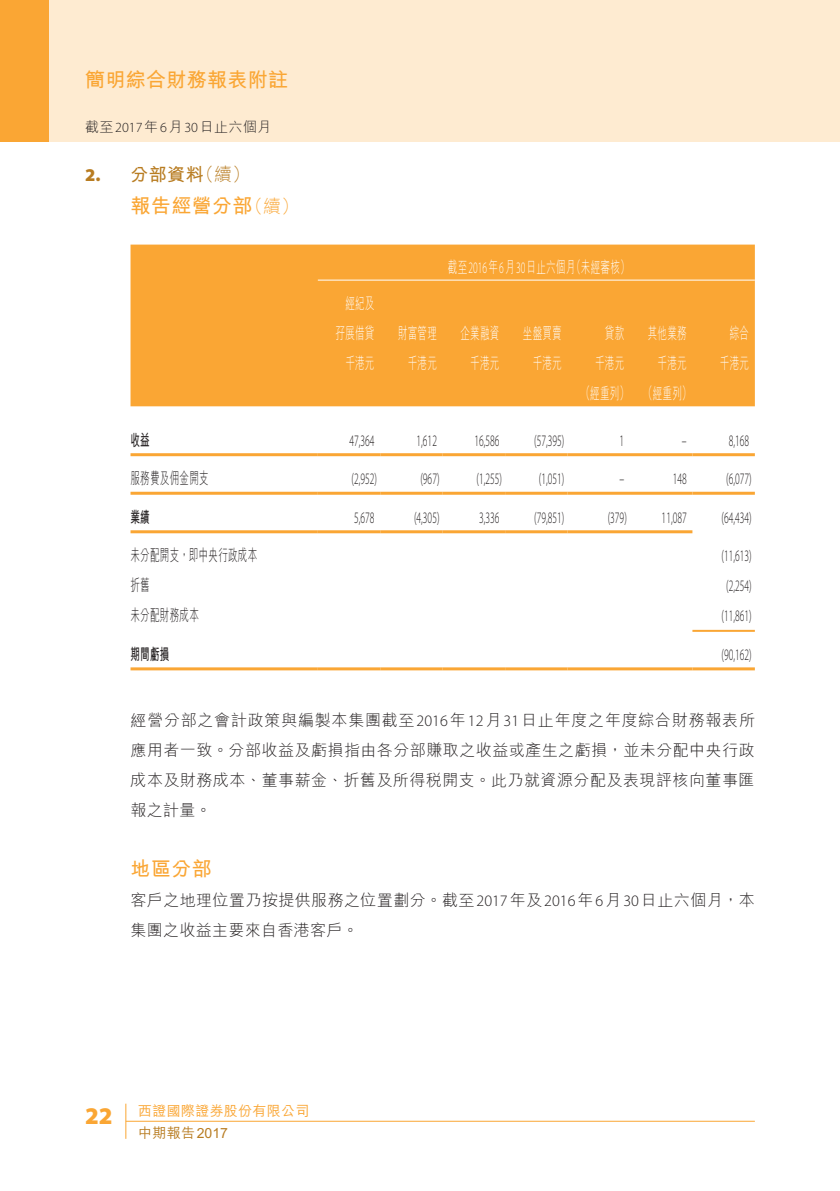
<style>
.page{position:relative;width:840px;height:1191px;background:#fff}
.page>*{position:absolute;margin:0;border:0;box-sizing:border-box;transform-origin:0 0}
.t1{font:900 24px "Myriad Pro";color:#faa634}
._02_H2{font:700 20px "M Hei HK";letter-spacing:.015em;color:#faa634}
._01_H1{font:700 18px "M Hei HK";color:#b87c21}
._00_txt{font:300 16px/30px "M Hei HK";letter-spacing:.025em;color:#231f20;text-align:justify}
._50_Table_txt{font:300 16px "Myriad Pro";color:#231f20;scale:.6 1}
._50_Table_txt-2{font:300 16px "M Hei HK";letter-spacing:.02em;color:#fff;scale:.6 1}
._50_Table_txt-3{font:300 16px "M Hei HK";letter-spacing:.02em;color:#231f20;scale:.6 1}
._50_Table_txt-4{font:700 16px "M Hei HK";letter-spacing:.02em;color:#231f20;scale:.6 1}
.t2{font:300 14px "M Hei HK";letter-spacing:.02em;color:#231f20}
.t3{font:500 14px "M Hei HK";letter-spacing:.02em;color:#faa634}
.t4{font:500 14px "M Hei HK";letter-spacing:.02em;color:#b87c21}
.s1{font-family:"Myriad Pro"}
.s2{font-family:"Myriad Pro";font-weight:900}
.s3{font-weight:300}
.s4{font-weight:300;font-size:18px}
</style>
<div class="page">
<div style="left:48px;top:0;width:791px;height:141px;background:#feebd1"></div>
<div style="left:0;top:0;width:48px;height:141px;background:#faa634"></div>
<hr style="left:125px;top:1103px;width:1px;height:35px;background:#faa634">
<hr style="left:126px;top:1120px;width:628px;height:1px;background:#faa634">
<div style="left:130px;top:244px;width:624px;height:162px;background:#faa634"></div>
<hr style="left:317px;top:279px;width:437px;height:1px;background:#fff">
<hr style="left:130px;top:453px;width:187px;height:3px;background:#faa634">
<hr style="left:317px;top:453px;width:63px;height:3px;background:#faa634">
<hr style="left:380px;top:453px;width:62px;height:3px;background:#faa634">
<hr style="left:442px;top:453px;width:63px;height:3px;background:#faa634">
<hr style="left:505px;top:453px;width:62px;height:3px;background:#faa634">
<hr style="left:567px;top:453px;width:62px;height:3px;background:#faa634">
<hr style="left:629px;top:453px;width:63px;height:3px;background:#faa634">
<hr style="left:692px;top:453px;width:62px;height:3px;background:#faa634">
<hr style="left:130px;top:492px;width:187px;height:3px;background:#faa634">
<hr style="left:317px;top:492px;width:63px;height:3px;background:#faa634">
<hr style="left:380px;top:492px;width:62px;height:3px;background:#faa634">
<hr style="left:442px;top:492px;width:63px;height:3px;background:#faa634">
<hr style="left:505px;top:492px;width:62px;height:3px;background:#faa634">
<hr style="left:567px;top:492px;width:62px;height:3px;background:#faa634">
<hr style="left:629px;top:492px;width:63px;height:3px;background:#faa634">
<hr style="left:692px;top:492px;width:62px;height:3px;background:#faa634">
<hr style="left:130px;top:530px;width:187px;height:3px;background:#faa634">
<hr style="left:317px;top:530px;width:63px;height:3px;background:#faa634">
<hr style="left:380px;top:530px;width:62px;height:3px;background:#faa634">
<hr style="left:442px;top:530px;width:63px;height:3px;background:#faa634">
<hr style="left:505px;top:530px;width:62px;height:3px;background:#faa634">
<hr style="left:567px;top:530px;width:62px;height:3px;background:#faa634">
<hr style="left:629px;top:530px;width:63px;height:3px;background:#faa634">
<hr style="left:692px;top:630px;width:62px;height:2px;background:#faa634">
<hr style="left:130px;top:667px;width:187px;height:3px;background:#faa634">
<hr style="left:317px;top:667px;width:63px;height:3px;background:#faa634">
<hr style="left:380px;top:667px;width:62px;height:3px;background:#faa634">
<hr style="left:442px;top:667px;width:63px;height:3px;background:#faa634">
<hr style="left:505px;top:667px;width:62px;height:3px;background:#faa634">
<hr style="left:567px;top:667px;width:62px;height:3px;background:#faa634">
<hr style="left:629px;top:667px;width:63px;height:3px;background:#faa634">
<hr style="left:692px;top:667px;width:62px;height:3px;background:#faa634">
<p class="_02_H2" style="left:85px;top:65px;width:204px">簡明綜合財務報表附註</p>
<p class="t2" style="left:85px;top:119px;width:187px">截至<span class="s1">2017</span>年<span class="s1">6</span>月<span class="s1">30</span>日止六個月</p>
<p class="_01_H1" style="left:85px;top:161px;width:166px"><span class="s2">2.</span> 分部資料<span class="s3">（續）</span></p>
<p class="_02_H2" style="left:130px;top:191px;width:170px">報告經營分部<span class="s4">（續）</span></p>
<p class="_50_Table_txt-2" style="left:447px;top:258px;width:304px">截至<span class="s1">2016</span>年<span class="s1">6</span>月<span class="s1">30</span>日止六個月（未經審核）</p>
<p class="_50_Table_txt-2" style="left:345px;top:294px;width:50px">經紀及</p>
<p class="_50_Table_txt-2" style="left:335px;top:324px;width:66px">孖展借貸</p>
<p class="_50_Table_txt-2" style="left:398px;top:324px;width:66px">財富管理</p>
<p class="_50_Table_txt-2" style="left:460px;top:324px;width:66px">企業融資</p>
<p class="_50_Table_txt-2" style="left:522px;top:324px;width:66px">坐盤買賣</p>
<p class="_50_Table_txt-2" style="left:604px;top:324px;width:34px">貸款</p>
<p class="_50_Table_txt-2" style="left:647px;top:324px;width:66px">其他業務</p>
<p class="_50_Table_txt-2" style="left:729px;top:324px;width:34px">綜合</p>
<p class="_50_Table_txt-2" style="left:345px;top:354px;width:50px">千港元</p>
<p class="_50_Table_txt-2" style="left:407px;top:354px;width:50px">千港元</p>
<p class="_50_Table_txt-2" style="left:470px;top:354px;width:50px">千港元</p>
<p class="_50_Table_txt-2" style="left:532px;top:354px;width:50px">千港元</p>
<p class="_50_Table_txt-2" style="left:594px;top:354px;width:50px">千港元</p>
<p class="_50_Table_txt-2" style="left:657px;top:354px;width:50px">千港元</p>
<p class="_50_Table_txt-2" style="left:719px;top:354px;width:50px">千港元</p>
<p class="_50_Table_txt-2" style="left:580px;top:384px;width:82px">（經重列）</p>
<p class="_50_Table_txt-2" style="left:642px;top:384px;width:82px">（經重列）</p>
<p class="_50_Table_txt-4" style="left:130px;top:428px;width:34px">收益</p>
<p class="_50_Table_txt" style="left:349px;top:431px;width:43px">47,364</p>
<p class="_50_Table_txt" style="left:416px;top:431px;width:36px">1,612</p>
<p class="_50_Table_txt" style="left:474px;top:431px;width:43px">16,586</p>
<p class="_50_Table_txt" style="left:534px;top:431px;width:52px">(57,395)</p>
<p class="_50_Table_txt" style="left:619px;top:431px;width:9px">1</p>
<p class="_50_Table_txt" style="left:681px;top:431px;width:9px">–</p>
<p class="_50_Table_txt" style="left:728px;top:431px;width:36px">8,168</p>
<p class="_50_Table_txt-3" style="left:130px;top:470px;width:132px">服務費及佣金開支</p>
<p class="_50_Table_txt" style="left:351px;top:469px;width:44px">(2,952)</p>
<p class="_50_Table_txt" style="left:420px;top:469px;width:33px">(967)</p>
<p class="_50_Table_txt" style="left:476px;top:469px;width:44px">(1,255)</p>
<p class="_50_Table_txt" style="left:538px;top:469px;width:44px">(1,051)</p>
<p class="_50_Table_txt" style="left:619px;top:469px;width:9px">–</p>
<p class="_50_Table_txt" style="left:672px;top:469px;width:25px">148</p>
<p class="_50_Table_txt" style="left:725px;top:469px;width:44px">(6,077)</p>
<p class="_50_Table_txt-4" style="left:130px;top:505px;width:34px">業績</p>
<p class="_50_Table_txt" style="left:354px;top:508px;width:36px">5,678</p>
<p class="_50_Table_txt" style="left:414px;top:508px;width:44px">(4,305)</p>
<p class="_50_Table_txt" style="left:478px;top:508px;width:36px">3,336</p>
<p class="_50_Table_txt" style="left:534px;top:508px;width:52px">(79,851)</p>
<p class="_50_Table_txt" style="left:607px;top:508px;width:33px">(379)</p>
<p class="_50_Table_txt" style="left:661px;top:508px;width:43px">11,087</p>
<p class="_50_Table_txt" style="left:721px;top:508px;width:52px">(64,434)</p>
<p class="_50_Table_txt-3" style="left:130px;top:547px;width:213px">未分配開支，即中央行政成本</p>
<p class="_50_Table_txt" style="left:721px;top:546px;width:52px">(11,613)</p>
<p class="_50_Table_txt-3" style="left:130px;top:577px;width:34px">折舊</p>
<p class="_50_Table_txt" style="left:725px;top:576px;width:44px">(2,254)</p>
<p class="_50_Table_txt-3" style="left:130px;top:607px;width:115px">未分配財務成本</p>
<p class="_50_Table_txt" style="left:721px;top:606px;width:52px">(11,861)</p>
<p class="_50_Table_txt-4" style="left:130px;top:642px;width:66px">期間虧損</p>
<p class="_50_Table_txt" style="left:721px;top:645px;width:52px">(90,162)</p>
<p class="_00_txt" style="left:130px;top:705px;width:625px">經營分部之會計政策與編製本集團截至<span class="s1">2016</span>年<span class="s1">12</span>月<span class="s1">31</span>日止年度之年度綜合財務報表所應用者一致。分部收益及虧損指由各分部賺取之收益或產生之虧損，並未分配中央行政成本及財務成本、董事薪金、折舊及所得稅開支。此乃就資源分配及表現評核向董事匯報之計量。</p>
<p class="_02_H2" style="left:130px;top:854px;width:83px">地區分部</p>
<p class="_00_txt" style="left:130px;top:885px;width:625px">客戶之地理位置乃按提供服務之位置劃分。截至<span class="s1">2017</span>年及<span class="s1">2016</span>年<span class="s1">6</span>月<span class="s1">30</span>日止六個月，本集團之收益主要來自香港客戶。</p>
<h1 class="t1" style="left:85px;top:1099px;width:29px">22</h1>
<p class="t3" style="left:138px;top:1100px;width:173px">西證國際證券股份有限公司</p>
<p class="t4" style="left:138px;top:1122px;width:91px">中期報告2017</p>
</div>
